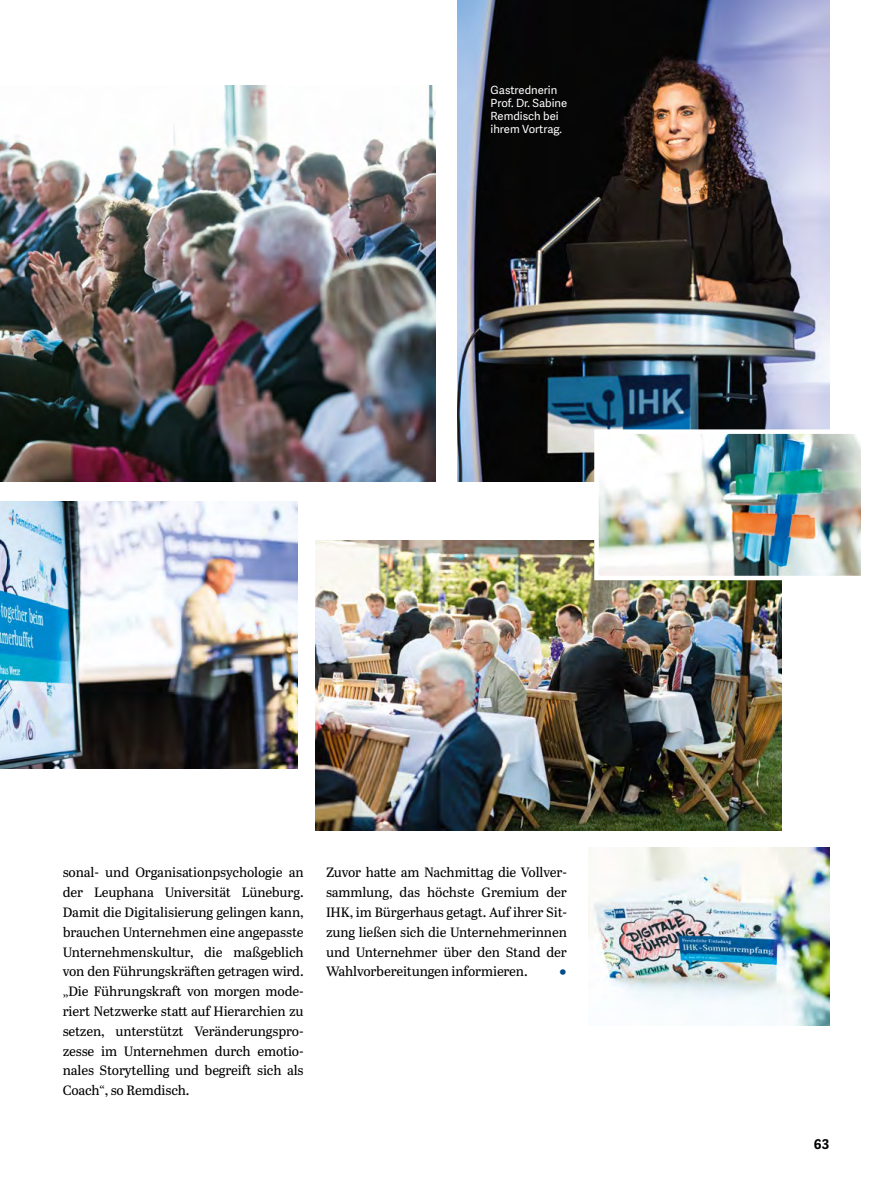
<style>
.page{position:relative;width:893px;height:1191px;background:#fff}
.page>*{position:absolute;margin:0;border:0;box-sizing:border-box;transform-origin:0 0}
.t1{font:13.5px/19.8px "Abril Text";letter-spacing:-.01em;color:#000;text-align:justify}
.t2{font:700 13.5px "Adelle Sans";color:#000}
.t3{font:13.5px "Abril Text";color:#004b88}
.t4{font:11.25px/13.2px "Adelle Sans";color:#fff}
.s1{font-family:"Minion Pro"}
</style>
<div class="page">
<img style="left:457px;top:0;width:372px;height:481px">
<img style="left:0;top:85px;width:436px;height:396px">
<img style="left:588px;top:847px;width:241px;height:179px">
<img style="left:315px;top:540px;width:466px;height:290px">
<img style="left:0;top:501px;width:298px;height:267px">
<img style="left:592px;top:427px;width:269px;height:155px">
<p class="t4" style="left:491px;top:83px;width:78px">Gastrednerin<br>Prof. Dr. Sabine<br>Remdisch bei ihrem Vortrag.</p>
<p class="t1" style="left:63px;top:862px;width:242px">sonal- und Organisationpsychologie an der Leuphana Universität Lüneburg.<br>Damit die Digitalisierung gelingen kann, brauchen Unternehmen eine angepasste Unternehmenskultur, die maßgeblich von den Führungskräften getragen wird. <span class="s1">„</span>Die Führungskraft von morgen mode&shy;riert Netzwerke statt auf Hierarchien zu setzen, unterstützt Veränderungspro&shy;zesse im Unternehmen durch emotio&shy;nales Storytelling und begreift sich als Coach<span class="s1">“</span>, so Remdisch.</p>
<p class="t1" style="left:326px;top:862px;width:242px">Zuvor hatte am Nachmittag die Vollver&shy;sammlung, das höchste Gremium der IHK, im Bürgerhaus getagt. Auf ihrer Sit&shy;zung ließen sich die Unternehmerinnen und Unternehmer über den Stand der Wahlvorbereitungen informieren.</p>
<p class="t3" style="left:559px;top:962px;width:10px">○</p>
<p class="t2" style="left:814px;top:1134px;width:17px">63</p>
</div>
